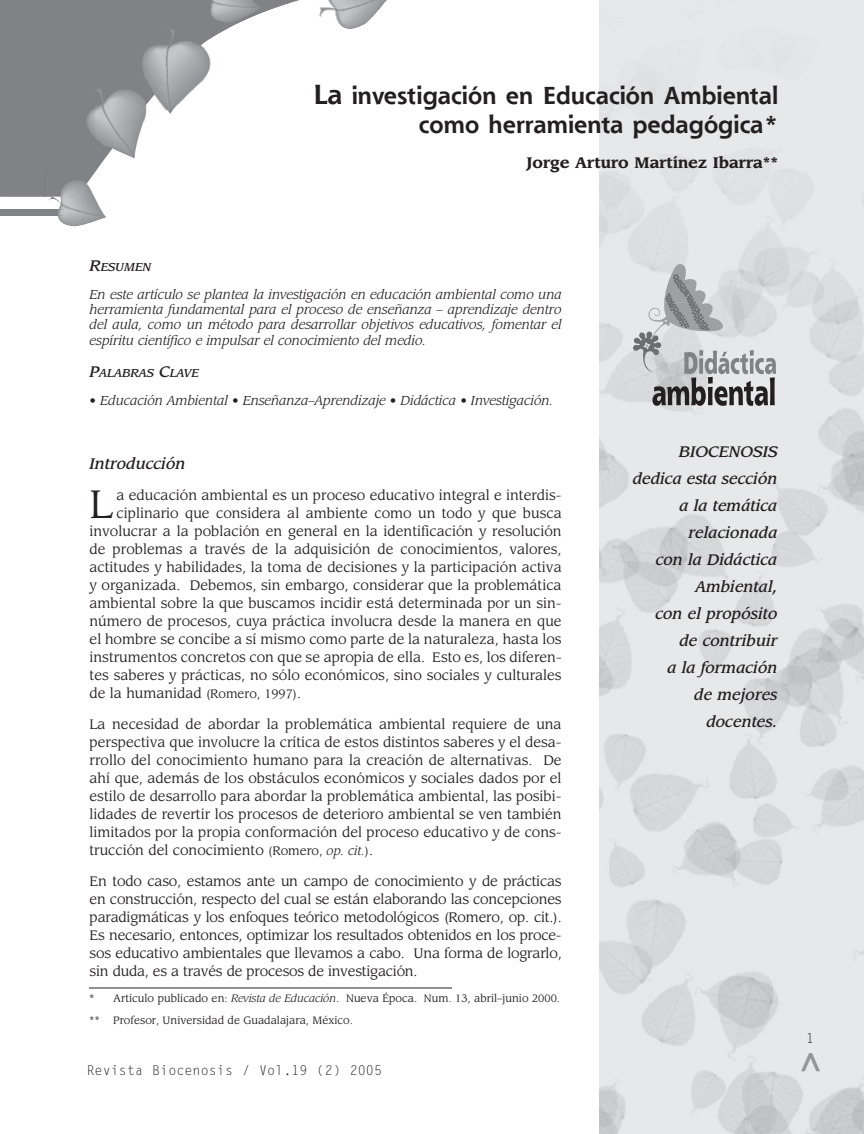
<style>
.page{position:relative;width:864px;height:1134px;background:#fff}
.page>*{position:absolute;margin:0;border:0;box-sizing:border-box;transform-origin:0 0}
.t1{font:38.85px "Leawood";color:#231f20}
.t2{font:700 36px "Leawood";color:#939598}
.t3{font:700 24px/28.8px "Shannon";color:#231f20;text-align:right}
.t4{font:italic 500 15px/27px "Leawood";color:#231f20;text-align:center}
.t5{font:700 15px "Leawood";color:#231f20}
.t6{font:13.5px/18px "Leawood";color:#231f20;text-align:justify}
.t7{font:13.5px "Letter Gothic";color:#231f20}
.t8{font:italic 12.75px/15.3px "Leawood";color:#231f20;text-align:justify}
.t9{font:italic 500 11.25px "Leawood";color:#231f20}
.t10{font:10.5px/21.6px "Leawood";color:#231f20}
.s1{font-size:27px}
.s2{font-size:15px}
.s3{font-size:12px}
.s4{font-style:italic;font-size:12px}
.s5{font-style:italic}
</style>
<div class="page">
<div style="left:1px;top:0;width:190px;height:152px;background:#808285"></div>
<img style="left:336px;top:19px;width:34px;height:10px">
<img style="left:191px;top:64px;width:20px;height:28px">
<img style="left:86px;top:197px;width:20px;height:27px">
<img style="left:1px;top:197px;width:85px;height:30px">
<svg style="left:57px;top:209px;width:7px;height:7px"></svg>
<img style="left:191px;top:0;width:96px;height:64px">
<img style="left:287px;top:0;width:100px;height:19px">
<img style="left:93px;top:18px;width:98px;height:134px">
<img style="left:45px;top:63px;width:49px;height:134px">
<img style="left:93px;top:152px;width:43px;height:45px">
<svg style="left:0;top:0;width:1px;height:197px"></svg>
<svg style="left:633px;top:260px;width:143px;height:146px;background:#c0c1c2"></svg>
<hr style="left:89px;top:988px;width:363px;height:1px;background:#231f20">
<p class="t3" style="left:313px;top:81px;width:466px"><span class="s1">La</span> investigación en Educación Ambiental como herramienta pedagógica*</p>
<p class="t5" style="left:527px;top:154px;width:253px">Jorge Arturo Martínez Ibarra**</p>
<p class="t9" style="left:90px;top:260px;width:63px"><span class="s2">R</span>e-su-men</p>
<p class="t8" style="left:90px;top:287px;width:474px">En es- te ar-tí-cu-lo se plan- tea la in- ves- ti-ga-ción en edu-ca-ción am-bien- tal co-m o una he-rra-m ien- ta fun- da-m en- tal pa-ra el pro- ce-so de en- se-ñan- za – apren- di-za-je den- tro del au-la, co-m o un mé-to- do pa-ra de-sa-rro-llar ob-je- ti-vos edu-ca- ti-vos, fo-m en- tar el es-pí-ri-tu cien- tí-fi-co e im-pul-sar el co-no- ci-m ien- to del me-dio.</p>
<p class="t9" style="left:90px;top:366px;width:111px"><span class="s2">P</span>a-la-bras <span class="s2">C</span>la-ve</p>
<p class="t8" style="left:90px;top:393px;width:465px">• Edu-ca-ción Am-bien- tal • En- se-ñan- za–A-pren- di-za-je • Di-dác- ti-ca • In- ves- ti-ga- ción.</p>
<p class="t4" style="left:90px;top:451px;width:97px">In-tro-duc-ción</p>
<p class="t1" style="left:90px;top:481px;width:25px">L</p>
<p class="t6" style="left:117px;top:487px;width:447px">a edu-ca-ción am-bien-tal es un pro-ce-so edu-ca-ti-vo in-te-gral e in-ter-dis-</p>
<p class="t6" style="left:117px;top:505px;width:447px">ci-pli-na-rio que con-si-de-ra al am-bien-te co-mo un to-do y que bus-ca</p>
<p class="t6" style="left:90px;top:523px;width:474px">in-vo-lu-crar a la po-bla-ción en ge-ne-ral en la iden-ti-fi-ca-ción y re-so-lu-ción</p>
<p class="t6" style="left:90px;top:541px;width:474px">de pro-ble-mas a tra-vés de la ad-qui-si-ción de co-no-ci-mien-tos, va-lo-res,</p>
<p class="t6" style="left:90px;top:559px;width:474px">ac-ti-tu-des y ha-bi-li-da-des, la to-ma de de-ci-sio-nes y la par-ti-ci-pa-ción ac-ti-va</p>
<p class="t6" style="left:90px;top:577px;width:474px">y or-ga-ni-za-da. De-be-mos, sin em-bar-go, con-si-de-rar que la pro-ble-má-ti-ca</p>
<p class="t6" style="left:90px;top:595px;width:474px">am-bien-tal so-bre la que bus-ca-mos in-ci-dir es-tá de-ter-mi-na-da por un sin-</p>
<p class="t6" style="left:90px;top:613px;width:474px">nú-me-ro de pro-ce-sos, cu-ya prác-ti-ca in-vo-lu-cra des-de la ma-ne-ra en que</p>
<p class="t6" style="left:90px;top:631px;width:474px">el hom-bre se con-ci-be a sí mis-mo co-mo par-te de la na-tu-ra-le-za, has-ta los</p>
<p class="t6" style="left:90px;top:649px;width:474px">ins-tru-men-tos con-cre-tos con que se apro-pia de ella. Es-to es, los di-fe-ren-</p>
<p class="t6" style="left:90px;top:667px;width:474px">tes sa-be-res y prác-ti-cas, no só-lo eco-nó-mi-cos, si-no so-cia-les y cul-tu-ra-les</p>
<p class="t6" style="left:90px;top:685px;width:213px">de la hu-ma-ni-dad <span class="s3">(Ro-me-ro, 1997)</span>.</p>
<p class="t6" style="left:90px;top:715px;width:474px">La ne-ce-si-dad de abor-dar la pro-ble-má-ti-ca am-bien-tal re-quie-re de una pers-pec-ti-va que in-vo-lu-cre la crí-ti-ca de es-tos dis-tin-tos sa-be-res y el de-sa&shy;rro-llo del co-no-ci-mien-to hu-ma-no pa-ra la crea-ción de al-ter-na-ti-vas. De ahí que, ade-más de los obs-tá-cu-los eco-nó-mi-cos y so-cia-les da-dos por el es-ti-lo de de-sa-rro-llo pa-ra abor-dar la pro-ble-má-ti-ca am-bien-tal, las po-si-bi&shy;li-da-des de re-ver-tir los pro-ce-sos de de-te-rio-ro am-bien-tal se ven tam-bién li-mi-ta-dos por la pro-pia con-for-ma-ción del pro-ce-so edu-ca-ti-vo y de cons&shy;truc-ción del co-no-ci-mien-to <span class="s3">(Ro-me-ro,</span> <span class="s4">op. cit.</span><span class="s3">)</span>.</p>
<p class="t6" style="left:90px;top:872px;width:474px">En to-do ca-so, es-ta-mos an-te un cam-po de co-no-ci-mien-to y de prác-ti-cas en cons-truc-ción, res-pec-to del cual se es-tán ela-bo-ran-do las con-cep-cio-nes pa-ra-dig-má-ti-cas y los en-fo-ques teó-ri-co me-to-do-ló-gi-cos (Ro-me-ro, op. cit.).<br>Es ne-ce-sa-rio, en-ton-ces, op-ti-mi-zar los re-sul-ta-dos ob-te-ni-dos en los pro-ce&shy;sos edu-ca-ti-vo am-bien-ta-les que lle-va-mos a ca-bo. Una for-ma de lo-grar-lo, sin du-da, es a tra-vés de pro-ce-sos de in-ves-ti-ga-ción.</p>
<p class="t10" style="left:89px;top:988px;width:472px">* Ar-tí-cu-lo pu-bli-ca-do en: <span class="s5">Re-vis-ta de Edu-ca-ción</span>. Nue-va Épo-ca. Num. 13, abril–ju-nio 2000. **</p>
<p class="t10" style="left:113px;top:1009px;width:241px">Pro-fe-sor, Uni-ver-si-dad de Gua-da-la-ja-ra, Mé-xi-co.</p>
<p class="t4" style="left:679px;top:438px;width:100px">BIOCENOSIS</p>
<p class="t4" style="left:633px;top:465px;width:146px">dedica esta sección</p>
<p class="t4" style="left:679px;top:492px;width:100px">a la temática</p>
<p class="t4" style="left:689px;top:519px;width:90px">relacion ada</p>
<p class="t4" style="left:656px;top:546px;width:10px">con</p>
<p class="t4" style="left:688px;top:546px;width:91px">la Didáctica<br>Ambiental,</p>
<p class="t4" style="left:655px;top:600px;width:10px">con</p>
<p class="t4" style="left:667px;top:600px;width:112px;text-align:right">el propósito de con tribuir a la formación de mejores docentes.</p>
<p class="t7" style="left:87px;top:1062px;width:297px">Revista Biocenosis / Vol.19 (2) 2005</p>
<p class="t2" style="left:785px;top:1073px;width:23px;rotate:-90deg">&gt;</p>
</div>
